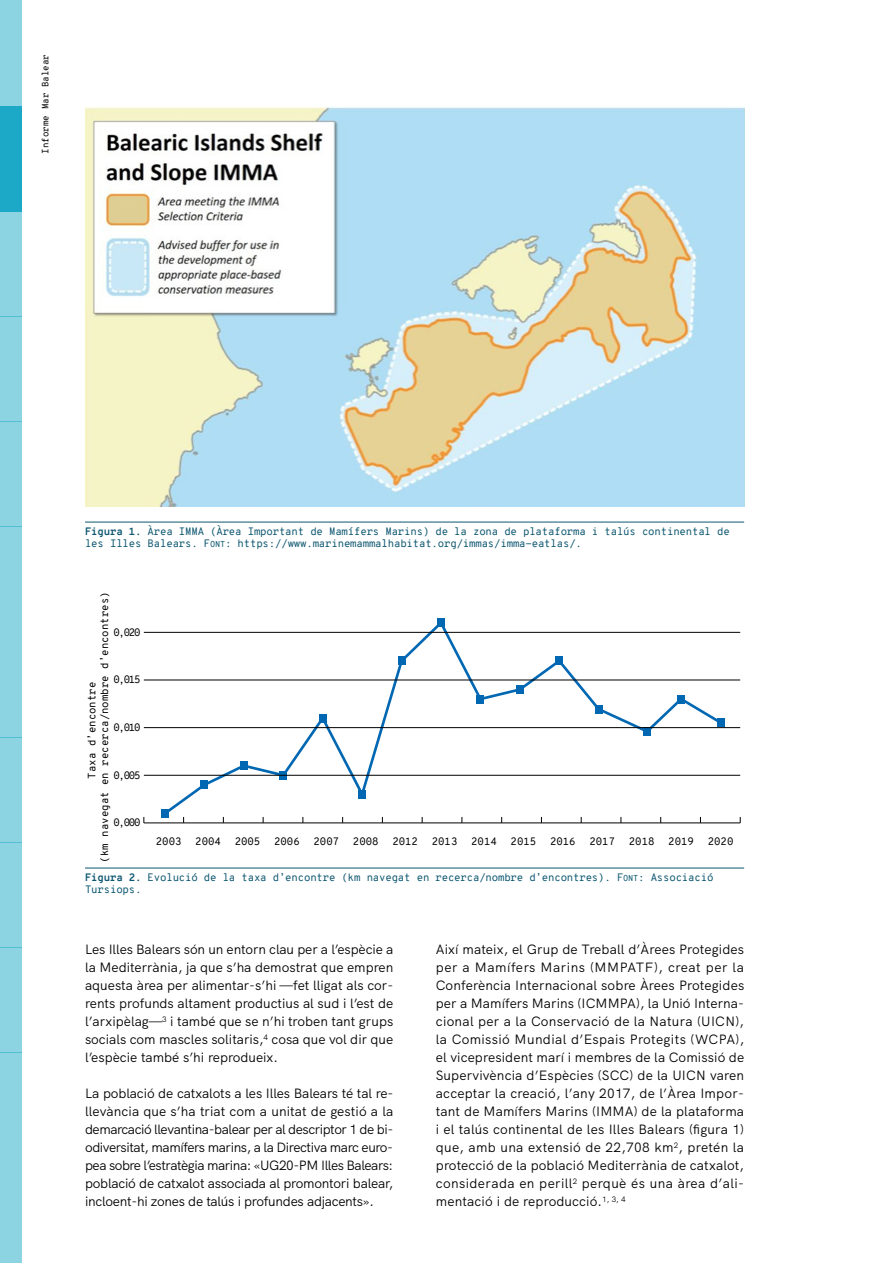
<style>
.page{position:relative;width:893px;height:1263px;background:#fff}
.page>*{position:absolute;margin:0;border:0;box-sizing:border-box;transform-origin:0 0}
.t1{font:13.5px/18px "HK Grotesk";color:#000;text-align:justify}
.t2{font:10.5px/12px "Overpass Mono";letter-spacing:-.02em;color:#0d5770}
.t3{font:10.5px/12.6px "Overpass Mono";color:#000}
.t4{font:10.5px/12px "Overpass Mono";letter-spacing:-.02em;color:#0c5770}
.t5{font:9px "Overpass Mono";color:#000}
.s1{font-weight:700}
.s2{font-family:"Overpass Mono Regular SC800"}
.s3{font-family:"Overpass Mono Regular SC800";font-size:8.4px}
</style>
<div class="page">
<div style="left:0;top:0;width:21px;height:106px;background:#8dd4e3"></div>
<div style="left:0;top:421px;width:21px;height:106px;background:#8dd4e3"></div>
<div style="left:0;top:842px;width:21px;height:105px;background:#8dd4e3"></div>
<div style="left:0;top:211px;width:21px;height:105px;background:#8dd4e3"></div>
<div style="left:0;top:632px;width:21px;height:105px;background:#8dd4e3"></div>
<div style="left:0;top:1053px;width:21px;height:105px;background:#8dd4e3"></div>
<div style="left:0;top:106px;width:21px;height:105px;background:#1ca9c7"></div>
<div style="left:0;top:527px;width:21px;height:105px;background:#8dd4e3"></div>
<div style="left:0;top:947px;width:21px;height:106px;background:#8dd4e3"></div>
<div style="left:0;top:316px;width:21px;height:106px;background:#8dd4e3"></div>
<div style="left:0;top:737px;width:21px;height:105px;background:#8dd4e3"></div>
<div style="left:0;top:1158px;width:21px;height:105px;background:#8dd4e3"></div>
<hr style="left:85px;top:522px;width:659px;height:1px;background:#0d5770">
<hr style="left:85px;top:868px;width:659px;height:1px;background:#0c5770">
<img style="left:85px;top:106px;width:659px;height:401px">
<hr style="left:144px;top:822px;width:596px;height:1px;background:#000">
<svg style="left:161px;top:625px;width:563px;height:198px"></svg>
<div style="left:161px;top:809px;width:8px;height:9px;background:#0067b2"></div>
<div style="left:201px;top:780px;width:7px;height:9px;background:#0067b2"></div>
<div style="left:240px;top:761px;width:7px;height:9px;background:#0067b2"></div>
<svg style="left:280px;top:771px;width:7px;height:9px"></svg>
<div style="left:319px;top:714px;width:7px;height:9px;background:#0067b2"></div>
<div style="left:359px;top:790px;width:7px;height:9px;background:#0067b2"></div>
<div style="left:398px;top:656px;width:7px;height:9px;background:#0067b2"></div>
<div style="left:437px;top:618px;width:8px;height:9px;background:#0067b2"></div>
<div style="left:477px;top:694px;width:7px;height:9px;background:#0067b2"></div>
<div style="left:516px;top:685px;width:7px;height:9px;background:#0067b2"></div>
<div style="left:556px;top:656px;width:7px;height:9px;background:#0067b2"></div>
<div style="left:595px;top:705px;width:7px;height:9px;background:#0067b2"></div>
<div style="left:644px;top:727px;width:7px;height:9px;background:#0067b2"></div>
<div style="left:678px;top:694px;width:7px;height:9px;background:#0067b2"></div>
<div style="left:717px;top:718px;width:7px;height:9px;background:#0067b2"></div>
<hr style="left:144px;top:632px;width:596px;height:1px;background:#000">
<hr style="left:144px;top:680px;width:596px;height:1px;background:#000">
<hr style="left:144px;top:727px;width:596px;height:1px;background:#000">
<hr style="left:144px;top:775px;width:596px;height:1px;background:#000">
<p class="t5" style="left:39px;top:154px;width:101px;rotate:-90deg">Informe Mar Balear</p>
<p class="t2" style="left:85px;top:525px;width:646px"><span class="s1">Figura 1.</span> Àrea IMMA (Àrea Important de Mamífers Marins) de la zona de plataforma i talús continental de les Illes Balears. <span class="s2">F</span><span class="s3">ONT</span>: https://www.marinemammalhabitat.org/immas/imma-eatlas/.</p>
<p class="t3" style="left:86px;top:862px;width:273px;text-indent:84px;rotate:-90deg">Taxa d’encontre<br>(km navegat en recerca/nombre d’encontres)</p>
<p class="t3" style="left:113px;top:626px;width:29px">0,020</p>
<p class="t3" style="left:113px;top:673px;width:29px">0,015</p>
<p class="t3" style="left:113px;top:721px;width:29px">0,010</p>
<p class="t3" style="left:113px;top:769px;width:29px">0,005</p>
<p class="t3" style="left:113px;top:816px;width:29px">0,000</p>
<p class="t3" style="left:156px;top:835px;width:27px">2003</p>
<p class="t3" style="left:195px;top:835px;width:27px">2004</p>
<p class="t3" style="left:235px;top:835px;width:27px">2005</p>
<p class="t3" style="left:274px;top:835px;width:27px">2006</p>
<p class="t3" style="left:313px;top:835px;width:27px">2007</p>
<p class="t3" style="left:353px;top:835px;width:27px">2008</p>
<p class="t3" style="left:392px;top:835px;width:27px">2012</p>
<p class="t3" style="left:432px;top:835px;width:27px">2013</p>
<p class="t3" style="left:471px;top:835px;width:27px">2014</p>
<p class="t3" style="left:511px;top:835px;width:27px">2015</p>
<p class="t3" style="left:550px;top:835px;width:27px">2016</p>
<p class="t3" style="left:589px;top:835px;width:27px">2017</p>
<p class="t3" style="left:629px;top:835px;width:27px">2018</p>
<p class="t3" style="left:668px;top:835px;width:27px">2019</p>
<p class="t3" style="left:708px;top:835px;width:27px">2020</p>
<p class="t4" style="left:85px;top:871px;width:630px"><span class="s1">Figura 2.</span> Evolució de la taxa d’encontre (km navegat en recerca/nombre d’encontres). <span class="s2">F</span><span class="s3">ONT</span>: Associació<br>Tursiops.</p>
<p class="t1" style="left:85px;top:939px;width:310px">Les Illes Balears són un entorn clau per a l’espècie a la Mediterrània, ja que s’ha demostrat que empren aquesta àrea per alimentar-s’hi —fet lligat als cor&shy;rents profunds altament productius al sud i l’est de l’arxipèlag—<sup>3</sup> i també que se n’hi troben tant grups socials com mascles solitaris,<sup>4</sup> cosa que vol dir que l’espècie també s’hi reprodueix.</p>
<p class="t1" style="left:85px;top:1083px;width:310px">La població de catxalots a les Illes Balears té tal re&shy;llevància que s’ha triat com a unitat de gestió a la demarcació llevantina-balear per al descriptor 1 de bi&shy;odiversitat, mamífers marins, a la Directiva marc euro&shy;pea sobre l’estratègia marina: «UG20-PM Illes Balears: població de catxalot associada al promontori balear, incloent-hi zones de talús i profundes adjacents».</p>
<p class="t1" style="left:436px;top:939px;width:310px">Així mateix, el Grup de Treball d’Àrees Protegides per a Mamífers Marins (MMPATF), creat per la Conferència Internacional sobre Àrees Protegides per a Mamífers Marins (ICMMPA), la Unió Interna&shy;cional per a la Conservació de la Natura (UICN), la Comissió Mundial d’Espais Protegits (WCPA), el vicepresident marí i membres de la Comissió de Supervivència d’Espècies (SCC) de la UICN varen acceptar la creació, l’any 2017, de l’Àrea Impor&shy;tant de Mamífers Marins (IMMA) de la plataforma i el talús continental de les Illes Balears (figura 1) que, amb una extensió de 22,708 km<sup>2</sup>, pretén la protecció de la població Mediterrània de catxalot, considerada en perill<sup>2</sup> perquè és una àrea d’ali&shy;mentació i de reproducció.<sup>1,</sup> <sup>3,</sup> <sup>4</sup></p>
</div>
